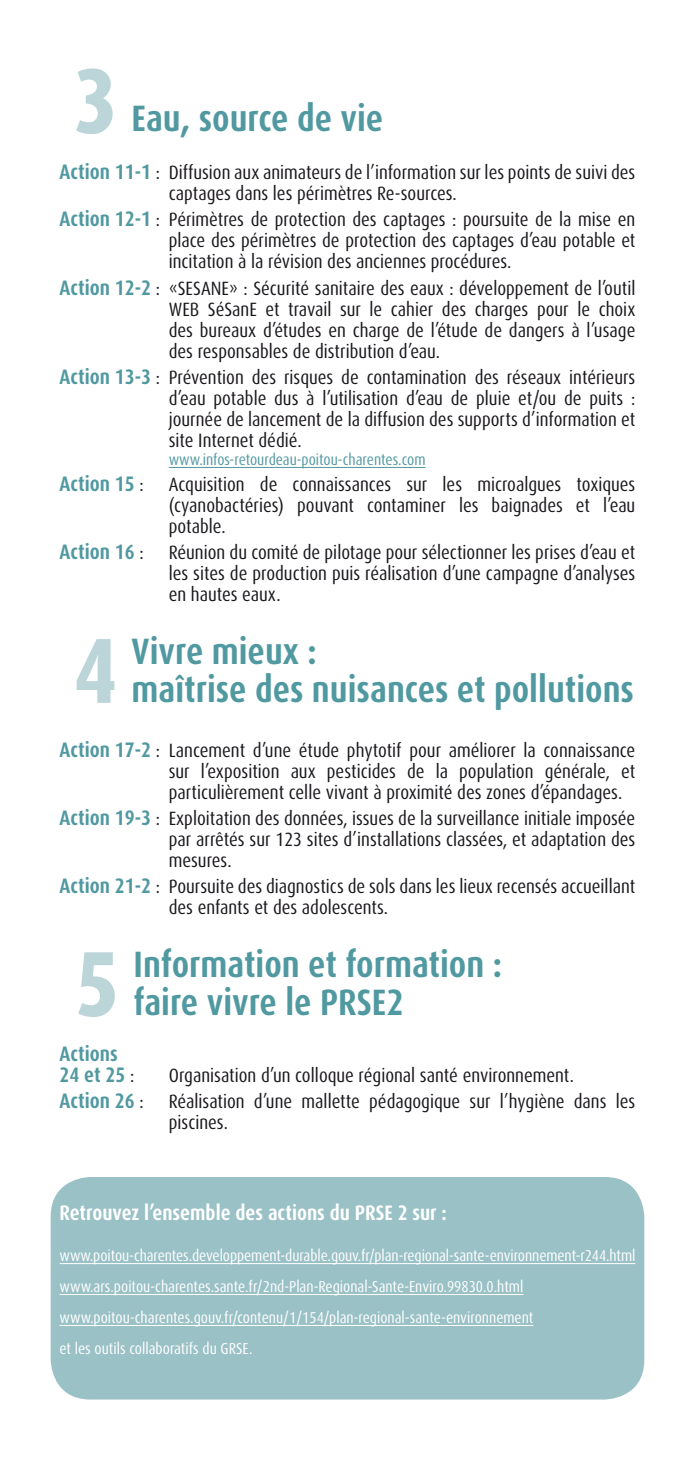
<style>
.page{position:relative;width:695px;height:1474px;background:#fff}
.page>*{position:absolute;margin:0;border:0;box-sizing:border-box;transform-origin:0 0}
.t1{font:800 condensed 92.75px "Dax OT";color:#bcd5d9}
.t2{font:700 condensed 36.75px "Dax OT";color:#5199a1}
.t3{font:700 condensed 21px/21px "Dax OT";color:#5199a1}
.t4{font:700 condensed 21px "Dax OT";color:#fff}
.t5{font:condensed 19.25px/21px "Dax OT";color:#1a171c;text-align:justify}
.t6{font:condensed 15.75px/31px "Dax OT";color:#fff}
.t7{font:condensed 15.75px "Dax OT";color:#5199a1}
.s1{font-weight:700;font-size:21px;color:#5199a1}
.s2{font-weight:400;font-size:19.25px;color:#1a171c}
</style>
<div class="page">
<hr style="left:169px;top:467px;width:256px;height:1px;background:#5199a1">
<div style="left:51px;top:1176px;width:593px;height:223px;background:#9ac1c6;border-radius:40px"></div>
<hr style="left:60px;top:1263px;width:575px;height:1px;background:#fff">
<hr style="left:60px;top:1293px;width:463px;height:1px;background:#fff">
<hr style="left:60px;top:1324px;width:473px;height:1px;background:#fff">
<h1 class="t1" style="left:73px;top:41px;width:46px">3</h1>
<h2 class="t2" style="left:131px;top:94px;width:253px">Eau, source de vie</h2>
<p class="t5" style="left:169px;top:162px;width:468px;text-indent:-109px"><span class="s1">Action 11-1</span> : Diffusion aux animateurs de l’information sur les points de suivi des captages dans les périmètres Re-sources.</p>
<p class="t5" style="left:169px;top:209px;width:468px;text-indent:-109px"><span class="s1">Action 12-1</span> : Périmètres de protection des captages : poursuite de la mise en place des périmètres de protection des captages d’eau potable et incitation à la révision des anciennes procédures.</p>
<p class="t5" style="left:169px;top:278px;width:468px;text-indent:-109px"><span class="s1">Action 12-2</span> : «SESANE» : Sécurité sanitaire des eaux : développement de l’outil WEB SéSanE et travail sur le cahier des charges pour le choix des bureaux d’études en charge de l’étude de dangers à l’usage des responsables de distribution d’eau.</p>
<p class="t5" style="left:169px;top:367px;width:468px;text-indent:-109px"><span class="s1">Action 13-3</span> : Prévention des risques de contamination des réseaux intérieurs d’eau potable dus à l’utilisation d’eau de pluie et/ou de puits : journée de lancement de la diffusion des supports d’information et site Internet dédié.</p>
<p class="t7" style="left:169px;top:449px;width:258px">www.infos-retourdeau-poitou-charentes.com</p>
<p class="t3" style="left:60px;top:473px;width:86px">Action 15 <span class="s2">:</span></p>
<p class="t5" style="left:169px;top:474px;width:468px">Acquisition de connaissances sur les microalgues toxiques (cyanobactéries) pouvant contaminer les baignades et l’eau potable.</p>
<p class="t3" style="left:60px;top:541px;width:86px">Action 16 <span class="s2">:</span></p>
<p class="t5" style="left:169px;top:542px;width:468px">Réunion du comité de pilotage pour sélectionner les prises d’eau et les sites de production puis réalisation d’une campagne d’analyses en hautes eaux.</p>
<h1 class="t1" style="left:73px;top:611px;width:46px">4</h1>
<h2 class="t2" style="left:131px;top:628px;width:186px">Vivre mieux :</h2>
<h2 class="t2" style="left:131px;top:666px;width:504px">maîtrise des nuisances et pollutions</h2>
<p class="t5" style="left:169px;top:740px;width:468px;text-indent:-109px"><span class="s1">Action 17-2</span> : Lancement d’une étude phytotif pour améliorer la connaissance sur l’exposition aux pesticides de la population générale, et particulièrement celle vivant à proximité des zones d’épandages.</p>
<p class="t5" style="left:169px;top:808px;width:468px;text-indent:-109px"><span class="s1">Action 19-3</span> : Exploitation des données, issues de la surveillance initiale imposée par arrêtés sur 123 sites d’installations classées, et adaptation des mesures.</p>
<p class="t5" style="left:169px;top:876px;width:468px;text-indent:-109px"><span class="s1">Action 21-2</span> : Poursuite des diagnostics de sols dans les lieux recensés accueillant des enfants et des adolescents.</p>
<h1 class="t1" style="left:75px;top:924px;width:46px">5</h1>
<h2 class="t2" style="left:134px;top:940px;width:370px">Information et formation :</h2>
<h2 class="t2" style="left:134px;top:978px;width:272px">faire vivre le PRSE2</h2>
<p class="t3" style="left:60px;top:1043px;width:76px">Actions<br>24 et 25 <span class="s2">:</span></p>
<p class="t5" style="left:169px;top:1065px;width:407px">Organisation d’un colloque régional santé environnement.</p>
<p class="t3" style="left:60px;top:1090px;width:86px">Action 26 <span class="s2">:</span></p>
<p class="t5" style="left:169px;top:1091px;width:468px">Réalisation d’une mallette pédagogique sur l’hygiène dans les piscines.</p>
<p class="t4" style="left:60px;top:1199px;width:389px">Retrouvez l’ensemble des actions du PRSE 2 sur :</p>
<p class="t6" style="left:60px;top:1240px;width:577px">www.poitou-charentes.developpement-durable.gouv.fr/plan-regional-sante-environnement-r244.html www.ars.poitou-charentes.sante.fr/2nd-Plan-Regional-Sante-Enviro.99830.0.html www.poitou-charentes.gouv.fr/contenu/1/154/plan-regional-sante-environnement<br>et les outils collaboratifs du GRSE.</p>
</div>
